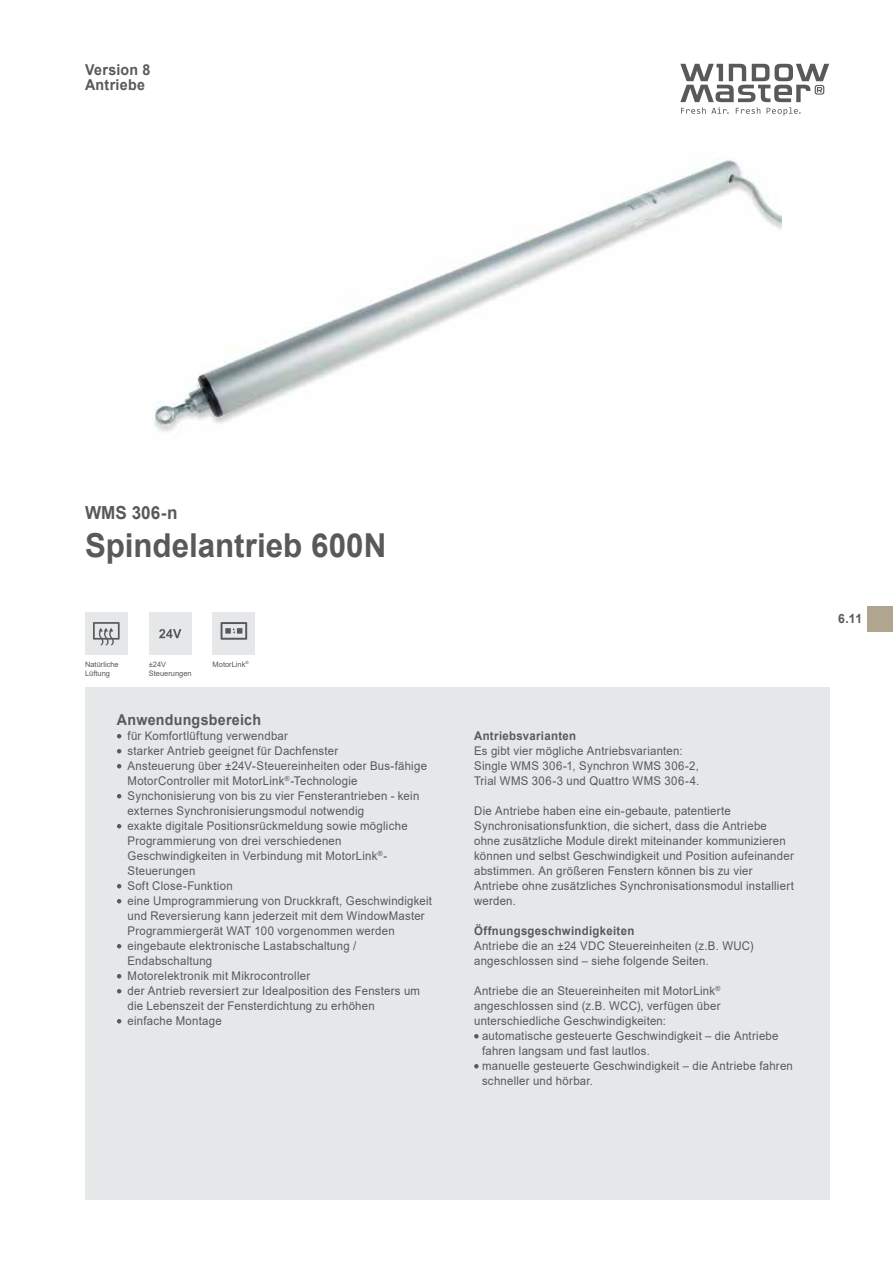
<style>
.page{position:relative;width:893px;height:1263px;background:#fff}
.page>*{position:absolute;margin:0;border:0;box-sizing:border-box;transform-origin:0 0}
.t1{font:700 33px "Arial";color:#58595b;scale:.95 1}
.t2{font:700 18px "Arial";letter-spacing:.005em;color:#58595b;scale:.95 1}
.t3{font:700 15px/15.8px "Arial";letter-spacing:.02em;color:#58595b;scale:.95 1}
.t4{font:700 12.75px "Arial";color:#58595b;scale:.95 1}
.t5{font:12px/15px "Arial";letter-spacing:.02em;color:#58595b;scale:.95 1}
.t6{font:700 12px "Arial";letter-spacing:.03em;color:#58595b;scale:.95 1}
.t7{font:7.5px/9px "Arial";color:#58595b}
</style>
<div class="page">
<svg style="left:680px;top:64px;width:149px;height:52px"></svg>
<div style="left:85px;top:687px;width:744px;height:512px;background:#e6e7e8"></div>
<svg style="left:117px;top:734px;width:4px;height:4px"></svg>
<svg style="left:117px;top:749px;width:4px;height:4px"></svg>
<svg style="left:117px;top:764px;width:4px;height:4px"></svg>
<svg style="left:117px;top:794px;width:4px;height:4px"></svg>
<svg style="left:117px;top:824px;width:4px;height:4px"></svg>
<svg style="left:117px;top:884px;width:4px;height:4px"></svg>
<svg style="left:117px;top:899px;width:4px;height:4px"></svg>
<svg style="left:117px;top:944px;width:4px;height:4px"></svg>
<svg style="left:117px;top:974px;width:4px;height:4px"></svg>
<svg style="left:117px;top:989px;width:4px;height:4px"></svg>
<svg style="left:117px;top:1019px;width:4px;height:4px"></svg>
<svg style="left:474px;top:1034px;width:5px;height:4px"></svg>
<svg style="left:474px;top:1064px;width:5px;height:4px"></svg>
<div style="left:867px;top:606px;width:26px;height:25px;background:#b0a690"></div>
<div style="left:85px;top:612px;width:43px;height:43px;background:#e6e7e8"></div>
<svg style="left:93px;top:622px;width:27px;height:23px"></svg>
<div style="left:149px;top:612px;width:42px;height:43px;background:#e6e7e8"></div>
<svg style="left:159px;top:629px;width:22px;height:9px"></svg>
<div style="left:213px;top:612px;width:42px;height:43px;background:#e6e7e8"></div>
<svg style="left:221px;top:622px;width:26px;height:18px"></svg>
<img style="left:154px;top:159px;width:627px;height:273px">
<p class="t3" style="left:85px;top:62px;width:70px">Version 8<br>Antriebe</p>
<h2 class="t2" style="left:85px;top:500px;width:99px">WMS 306-n</h2>
<h1 class="t1" style="left:85px;top:522px;width:319px">Spindelantrieb 600N</h1>
<p class="t7" style="left:85px;top:660px;width:35px">Natürliche<br>Lüftung</p>
<p class="t7" style="left:149px;top:660px;width:44px">±24V<br>Steuerungen</p>
<p class="t7" style="left:213px;top:660px;width:38px">MotorLink<sup>®</sup></p>
<p class="t3" style="left:117px;top:712px;width:153px">Anwendungsbereich</p>
<p class="t5" style="left:128px;top:728px;width:322px">für Komfortlüftung verwendbar<br>starker Antrieb geeignet für Dachfenster<br>Ansteuerung über ±24V-Steuereinheiten oder Bus-fähige MotorController mit MotorLink<sup>®</sup>-Technologie Synchonisierung von bis zu vier Fensterantrieben - kein externes Synchronisierungsmodul notwendig<br>exakte digitale Positionsrückmeldung sowie mögliche Programmierung von drei verschiedenen Geschwindigkeiten in Verbindung mit MotorLink<sup>®</sup>- Steuerungen<br>Soft Close-Funktion<br>eine Umprogrammierung von Druckkraft, Geschwindigkeit und Reversierung kann jederzeit mit dem WindowMaster Programmiergerät WAT 100 vorgenommen werden eingebaute elektronische Lastabschaltung / Endabschaltung<br>Motorelektronik mit Mikrocontroller<br>der Antrieb reversiert zur Idealposition des Fensters um die Lebenszeit der Fensterdichtung zu erhöhen<br>einfache Montage</p>
<p class="t6" style="left:474px;top:728px;width:109px">Antriebsvarianten</p>
<p class="t5" style="left:474px;top:743px;width:239px">Es gibt vier mögliche Antriebsvarianten:<br>Single WMS 306-1, Synchron WMS 306-2,<br>Trial WMS 306-3 und Quattro WMS 306-4.</p>
<p class="t5" style="left:474px;top:803px;width:338px">Die Antriebe haben eine ein-gebaute, patentierte Synchronisationsfunktion, die sichert, dass die Antriebe ohne zusätzliche Module direkt miteinander kommunizieren können und selbst Geschwindigkeit und Position aufeinander abstimmen. An größeren Fenstern können bis zu vier Antriebe ohne zusätzliches Synchronisationsmodul installiert werden.</p>
<p class="t6" style="left:474px;top:923px;width:170px">Öffnungsgeschwindigkeiten</p>
<p class="t5" style="left:474px;top:938px;width:296px">Antriebe die an ±24 VDC Steuereinheiten (z.B. WUC) angeschlossen sind – siehe folgende Seiten.</p>
<p class="t5" style="left:474px;top:983px;width:261px;text-align:justify">Antriebe die an Steuereinheiten mit MotorLink<sup>® </sup>angeschlossen sind (z.B. WCC), verfügen über unterschiedliche Geschwindigkeiten:</p>
<p class="t5" style="left:482px;top:1028px;width:329px">automatische gesteuerte Geschwindigkeit – die Antriebe fahren langsam und fast lautlos.<br>manuelle gesteuerte Geschwindigkeit – die Antriebe fahren schneller und hörbar.</p>
<p class="t4" style="left:838px;top:610px;width:27px">6.11</p>
</div>
